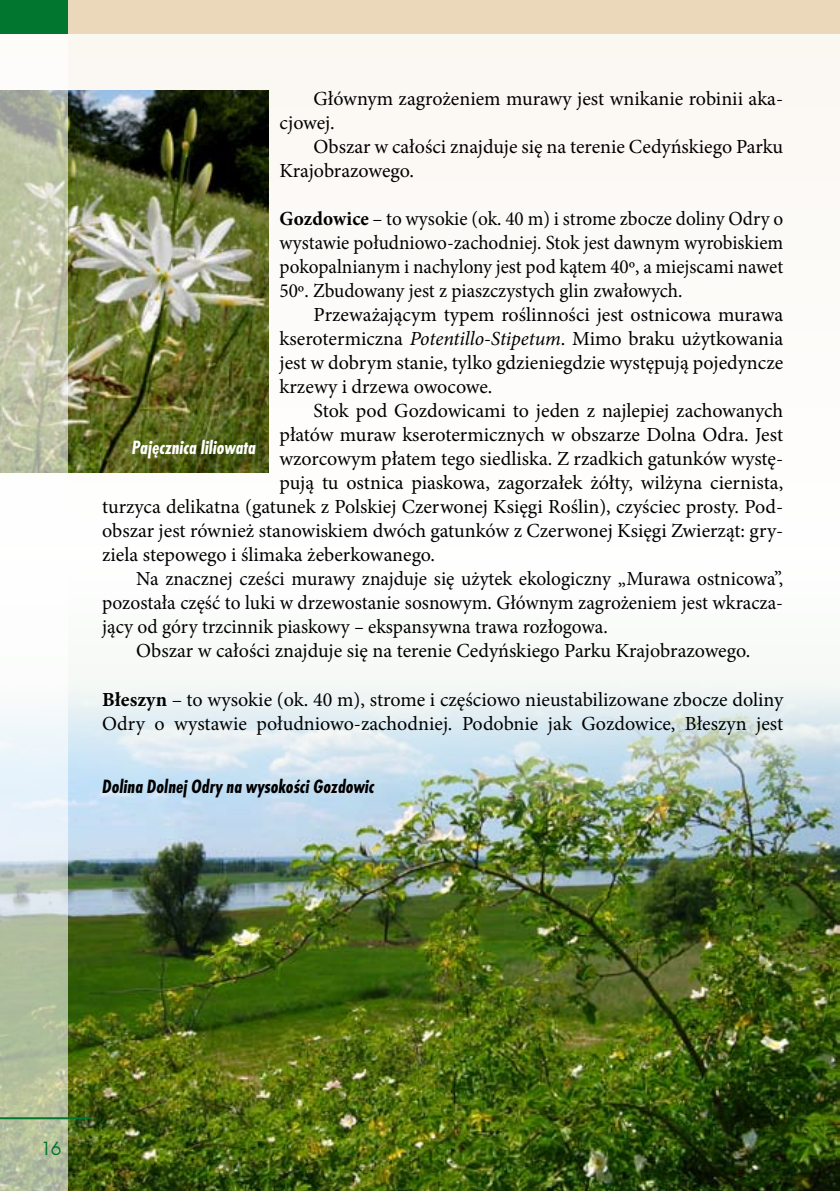
<style>
.page{position:relative;width:840px;height:1191px;background:#fff}
.page>*{position:absolute;margin:0;border:0;box-sizing:border-box;transform-origin:0 0}
.t1{font:20px/24px "Minion Pro";color:#000}
.t2{font:20px/24px "Minion Pro";color:#000;text-align:justify;scale:.96 1}
.t3{font:italic 20px "Futur TEE Bol Con";color:#000}
.t4{font:italic 20px "Futur TEE Bol Con";color:#fff}
.t5{font:20px "Futur TEE";color:#00762e}
.s1{font-weight:700}
.s2{font-style:italic}
</style>
<div class="page">
<div style="left:0;top:0;width:839px;height:1191px;background:#fcfbf9"></div>
<svg style="left:839px;top:34px;width:1px;height:1096px"></svg>
<hr style="left:839px;top:1130px;width:1px;height:61px;background:#00762e">
<img style="left:68px;top:687px;width:771px;height:504px">
<img style="left:68px;top:91px;width:200px;height:381px">
<svg style="left:0;top:90px;width:68px;height:1101px"></svg>
<hr style="left:0;top:1117px;width:91px;height:2px;background:#00762e">
<div style="left:0;top:0;width:839px;height:34px;background:#ebd8bb"></div>
<div style="left:0;top:0;width:68px;height:34px;background:#00762e"></div>
<hr style="left:839px;top:0;width:1px;height:34px;background:#ebd8bb">
<p class="t1" style="left:279px;top:87px;width:505px;text-indent:34px">Głównym zagrożeniem murawy jest wnikanie robinii aka&shy;cjowej.</p>
<p class="t1" style="left:279px;top:135px;width:505px;text-indent:34px">Obszar w całości znajduje się na terenie Cedyńskiego Parku<br>Krajobrazowego.</p>
<p class="t2" style="left:279px;top:207px;width:526px"><span class="s1">Gozdowice</span> – to wysokie (ok. 40 m) i strome zbocze doliny Odry o wystawie południowo-zachodniej. Stok jest dawnym wyrobiskiem pokopalnianym i nachylony jest pod kątem 40º, a miejscami nawet 50º. Zbudowany jest z piaszczystych glin zwałowych.</p>
<p class="t1" style="left:279px;top:303px;width:505px;text-align:justify;text-indent:34px">Przeważającym typem roślinności jest ostnicowa murawa kserotermiczna <span class="s2">Potentillo-Stipetum</span>. Mimo braku użytkowania jest w dobrym stanie, tylko gdzieniegdzie występują pojedyncze krzewy i drzewa owocowe.</p>
<p class="t1" style="left:313px;top:399px;width:471px">Stok pod Gozdowicami to jeden z najlepiej zachowanych</p>
<p class="t1" style="left:279px;top:423px;width:505px">płatów muraw kserotermicznych w obszarze Dolna Odra. Jest</p>
<p class="t1" style="left:279px;top:447px;width:505px">wzorcowym płatem tego siedliska. Z rzadkich gatunków wystę-</p>
<p class="t1" style="left:279px;top:471px;width:505px">pują tu ostnica piaskowa, zagorzałek żółty, wilżyna ciernista,</p>
<p class="t1" style="left:102px;top:495px;width:682px">turzyca delikatna (gatunek z Polskiej Czerwonej Księgi Roślin), czyściec prosty. Pod-</p>
<p class="t1" style="left:102px;top:519px;width:682px">obszar jest również stanowiskiem dwóch gatunków z Czerwonej Księgi Zwierząt: gry-</p>
<p class="t1" style="left:102px;top:543px;width:334px">ziela stepowego i ślimaka żeberkowanego.</p>
<p class="t1" style="left:136px;top:567px;width:648px">Na znacznej cześci murawy znajduje się użytek ekologiczny „Murawa ostnicowa”,</p>
<p class="t1" style="left:102px;top:591px;width:682px">pozostała część to luki w drzewostanie sosnowym. Głównym zagrożeniem jest wkracza-</p>
<p class="t1" style="left:102px;top:615px;width:507px">jący od góry trzcinnik piaskowy <span class="s2">–</span> ekspansywna trawa rozłogowa.</p>
<p class="t1" style="left:136px;top:639px;width:615px">Obszar w całości znajduje się na terenie Cedyńskiego Parku Krajobrazowego.</p>
<p class="t1" style="left:102px;top:687px;width:682px"><span class="s1">Błeszyn</span> – to wysokie (ok. 40 m), strome i częściowo nieustabilizowane zbocze doliny<br>Odry o wystawie południowo-zachodniej. Podobnie jak Gozdowice, Błeszyn jest</p>
<p class="t4" style="left:132px;top:435px;width:125px">Pajęcznica liliowata</p>
<p class="t3" style="left:102px;top:774px;width:273px">Dolina Dolnej Odry na wysokości Gozdowic</p>
<p class="t5" style="left:40px;top:1136px;width:10px">16</p>
</div>
